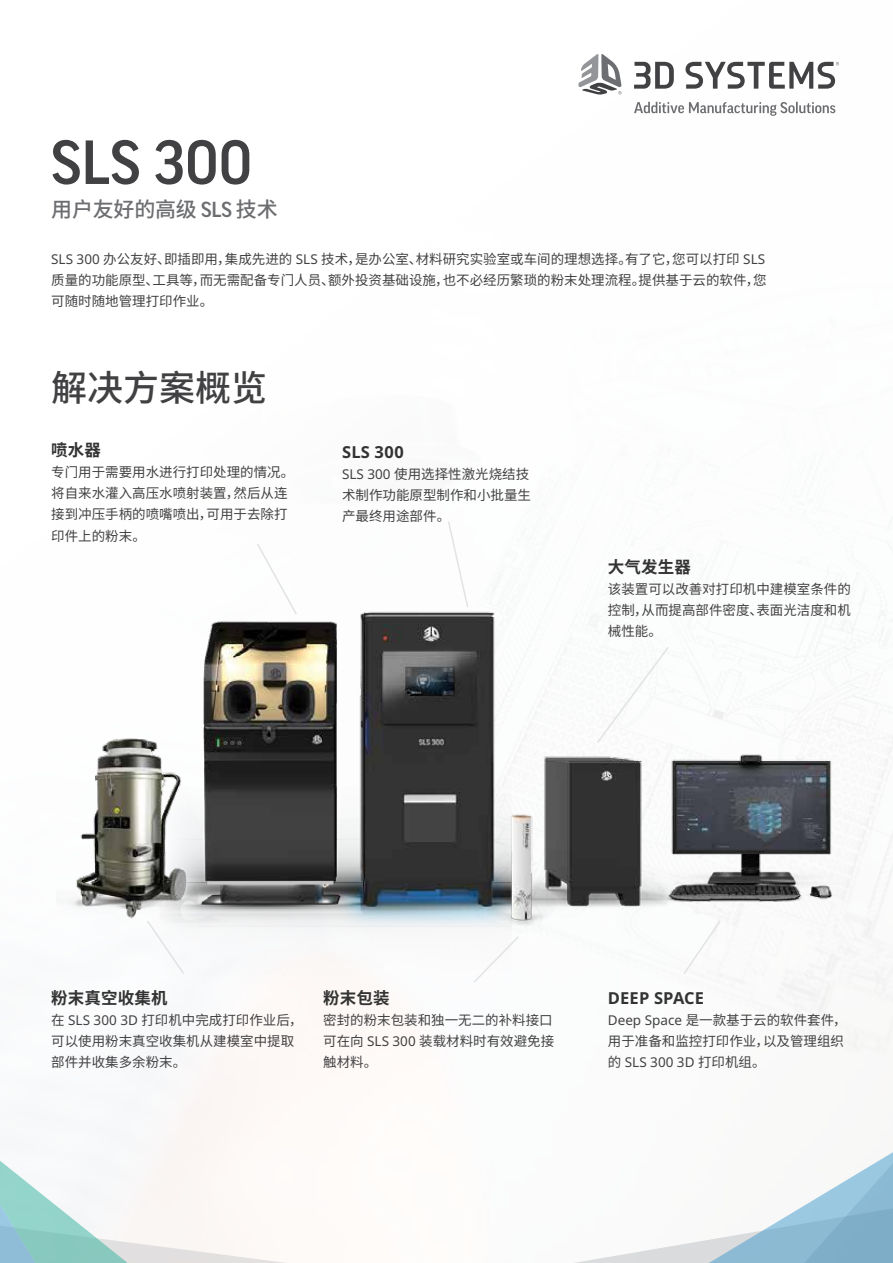
<style>
.page{position:relative;width:893px;height:1263px;background:#fff}
.page>*{position:absolute;margin:0;border:0;box-sizing:border-box;transform-origin:0 0}
.t1{font:500 60px "Good Pro";color:#414042}
.t2{font:500 36px "Noto Sans CJ Ksc";color:#414042}
.t3{font:500 21px "Noto Sans CJ Ksc";letter-spacing:-.01em;color:#6d6e71}
.t4{font:700 16.5px "Noto Sans CJ Ksc";letter-spacing:.01em;color:#333}
.t5{font:700 16.5px "Noto Sans";letter-spacing:.01em;color:#333}
.t6{font:13.5px/21px "Noto Sans CJ Ksc";color:#414042}
.t7{font:13.5px "Noto Sans";color:#414042}
.s1{font-family:"Good Pro"}
.s2{font-family:"Noto Sans"}
.s3{font-family:"Noto Sans CJ Ksc"}
</style>
<div class="page">
<svg style="left:634px;top:102px;width:201px;height:14px"></svg>
<svg style="left:634px;top:62px;width:40px;height:27px"></svg>
<svg style="left:685px;top:62px;width:154px;height:27px"></svg>
<svg style="left:578px;top:54px;width:44px;height:41px"></svg>
<svg style="left:0;top:1120px;width:286px;height:143px"></svg>
<svg style="left:574px;top:1044px;width:319px;height:219px"></svg>
<img style="left:67px;top:593px;width:807px;height:420px">
<svg style="left:447px;top:521px;width:22px;height:88px"></svg>
<svg style="left:255px;top:544px;width:43px;height:72px"></svg>
<svg style="left:145px;top:919px;width:41px;height:56px"></svg>
<svg style="left:682px;top:919px;width:40px;height:56px"></svg>
<svg style="left:595px;top:645px;width:75px;height:100px"></svg>
<svg style="left:472px;top:934px;width:49px;height:50px"></svg>
<h1 class="t1" style="left:51px;top:128px;width:202px">SLS 300</h1>
<h3 class="t3" style="left:51px;top:197px;width:228px">用户友好的高级 <span class="s1">SLS</span> 技术</h3>
<p class="t6" style="left:51px;top:248px;width:717px;text-align:justify"><span class="s2">SLS 300</span> 办公友好、即插即用，集成先进的 <span class="s2">SLS</span> 技术，是办公室、材料研究实验室或车间的理想选择。有了它，您可以打印 <span class="s2">SLS</span>质量的功能原型、工具等，而无需配备专门人员、额外投资基础设施，也不必经历繁琐的粉末处理流程。提供基于云的软件，您可随时随地管理打印作业。</p>
<h2 class="t2" style="left:51px;top:368px;width:217px">解决方案概览</h2>
<p class="t4" style="left:51px;top:441px;width:51px">喷水器</p>
<p class="t6" style="left:51px;top:462px;width:245px">专门用于需要用水进行打印处理的情况。将自来水灌入高压水喷射装置，然后从连接到冲压手柄的喷嘴喷出，可用于去除打印件上的粉末。</p>
<p class="t5" style="left:342px;top:443px;width:64px">SLS 300</p>
<p class="t6" style="left:342px;top:464px;width:190px"><span class="s2">SLS 300</span> 使用选择性激光烧结技术制作功能原型制作和小批量生产最终用途部件。</p>
<p class="t4" style="left:608px;top:557px;width:85px">大气发生器</p>
<p class="t6" style="left:608px;top:579px;width:244px;text-align:justify">该装置可以改善对打印机中建模室条件的控制，从而提高部件密度、表面光洁度和机械性能。</p>
<p class="t4" style="left:51px;top:988px;width:118px">粉末真空收集机</p>
<p class="t6" style="left:51px;top:1009px;width:253px">在 <span class="s2">SLS 300 3D</span> 打印机中完成打印作业后，可以使用粉末真空收集机从建模室中提取部件并收集多余粉末。</p>
<p class="t4" style="left:323px;top:988px;width:68px">粉末包装</p>
<p class="t6" style="left:323px;top:1009px;width:233px;text-align:justify">密封的粉末包装和独一无二的补料接口可在向 <span class="s2">SLS 300</span> 装载材料时有效避免接触材料。</p>
<p class="t5" style="left:608px;top:988px;width:98px">DEEP SPACE</p>
<p class="t6" style="left:608px;top:1009px;width:240px"><span class="s2">Deep Space</span> 是一款基于云的软件套件，用于准备和监控打印作业，以及管理组织</p>
<p class="t7" style="left:608px;top:1054px;width:159px"><span class="s3">的</span> SLS 300 3D <span class="s3">打印机组。</span></p>
</div>
